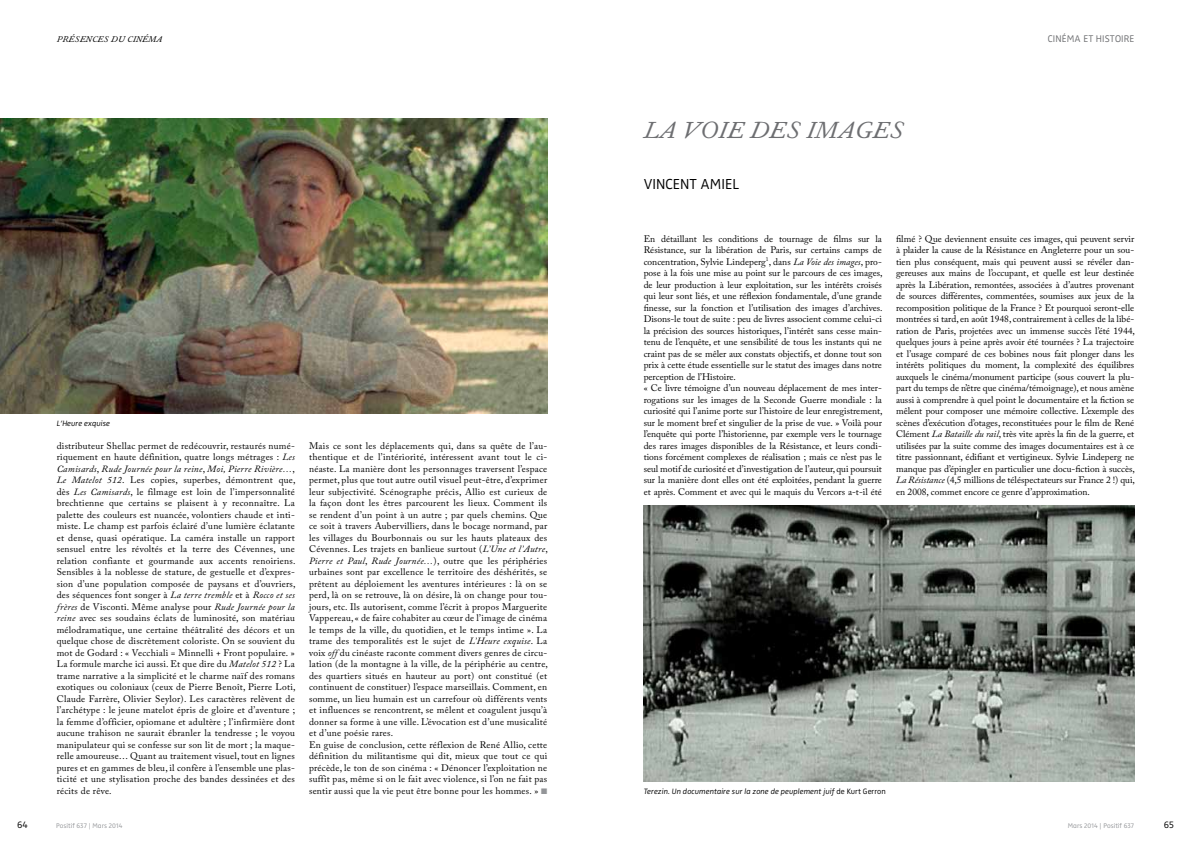
<style>
.page{position:relative;width:1191px;height:842px;background:#fff}
.page>*{position:absolute;margin:0;border:0;box-sizing:border-box;transform-origin:0 0}
.t1{font:italic 28px "Fournier MT Std";color:#6d6e71}
.t2{font:15px "Zwo Alt LF w 3";color:#000}
.t3{font:italic 10px "Fournier MT Std";color:#000}
.t4{font:10px "Zwo Alt LF w 3";color:#6d6e71}
.t5{font:10px "Zwo Alt LF w 3";color:#000}
.t6{font:9.5px/11.5px "Adobe Caslon Pro";letter-spacing:.025em;color:#000;text-align:justify}
.t7{font:9.5px/11.5px "Adobe Caslon Pro";color:#000}
.t8{font:8px "Zwo Alt LF w 3 Italic";color:#000}
.t9{font:7px "Zwo Alt LF w 3";color:#939598}
.s1{font-style:italic}
.s2{color:#939598}
.s3{font-family:"Zwo Alt LF w 3"}
</style>
<div class="page">
<img style="left:643px;top:506px;width:491px;height:276px">
<img style="left:0;top:119px;width:547px;height:295px">
<p class="t3" style="left:57px;top:33px;width:94px">PRÉSENCES D U CINÉMA</p>
<p class="t4" style="left:1048px;top:33px;width:12px">Cinéma</p>
<p class="t4" style="left:1083px;top:33px;width:19px">et histoire</p>
<h1 class="t1" style="left:643px;top:112px;width:261px">LA VOIE DES IMA GES</h1>
<p class="t8" style="left:57px;top:418px;width:55px">L’Heure exquise</p>
<p class="t6" style="left:57px;top:439px;width:240px">distributeur Shellac permet de redécouvrir, restaurés numé&shy;riquement en haute définition, quatre longs métrages : <span class="s1">Les Camisards</span>, <span class="s1">Rude Journée pour la reine</span>, <span class="s1">Moi, Pierre Rivière…</span>, <span class="s1">Le Matelot 512</span>. Les copies, superbes, démontrent que, dès <span class="s1">Les Camisards</span>, le filmage est loin de l’impersonnalité brechtienne que certains se plaisent à y reconnaître. La palette des couleurs est nuancée, volontiers chaude et inti&shy;miste. Le champ est parfois éclairé d’une lumière éclatante et dense, quasi opératique. La caméra installe un rapport sensuel entre les révoltés et la terre des Cévennes, une relation confiante et gourmande aux accents renoiriens.<br>Sensibles à la noblesse de stature, de gestuelle et d’expres&shy;sion d’une population composée de paysans et d’ouvriers, des séquences font songer à <span class="s1">La terre tremble</span> et à <span class="s1">Rocco et ses frères</span> de Visconti. Même analyse pour <span class="s1">Rude Journée pour la reine</span> avec ses soudains éclats de luminosité, son matériau mélodramatique, une certaine théâtralité des décors et un quelque chose de discrètement coloriste. On se souvient du mot de Godard : « Vecchiali = Minnelli + Front populaire. » La formule marche ici aussi. Et que dire du <span class="s1">Matelot 512</span> ? La trame narrative a la simplicité et le charme naïf des romans exotiques ou coloniaux (ceux de Pierre Benoît, Pierre Loti, Claude Farrère, Olivier Seylor). Les caractères relèvent de l’archétype : le jeune matelot épris de gloire et d’aventure ; la femme d’officier, opiomane et adultère ; l’infirmière dont aucune trahison ne saurait ébranler la tendresse ; le voyou manipulateur qui se confesse sur son lit de mort ; la maque&shy;relle amoureuse… Quant au traitement visuel, tout en lignes pures et en gammes de bleu, il confère à l’ensemble une plas&shy;ticité et une stylisation proche des bandes dessinées et des récits de rêve.</p>
<p class="t6" style="left:309px;top:440px;width:240px;text-align:left">Mais ce sont les déplacements qui, dans sa quête de l’au&shy;thentique et de l’intériorité, intéressent avant tout le ci&shy;néaste. La manière dont les personnages traversent l’espace permet, plus que tout autre outil visuel peut-être, d’exprimer leur subjectivité. Scénographe précis, Allio est curieux de la façon dont les êtres parcourent les lieux. Comment ils se rendent d’un point à un autre ; par quels chemins. Que ce soit à travers Aubervilliers, dans le bocage normand, par les villages du Bourbonnais ou sur les hauts plateaux des Cévennes. Les trajets en banlieue surtout (<span class="s1">L’Une et l’Autre</span>, <span class="s1">Pierre et Paul</span>, <span class="s1">Rude Journée…</span>), outre que les périphéries urbaines sont par excellence le territoire des déshérités, se prêtent au déploiement les aventures intérieures : là on se perd, là on se retrouve, là on désire, là on change pour tou&shy;jours, etc. Ils autorisent, comme l’écrit à propos Marguerite Vappereau, « de faire cohabiter au cœur de l’image de cinéma le temps de la ville, du quotidien, et le temps intime ». La trame des temporalités est le sujet de <span class="s1">L’Heure exquise</span>. La voix <span class="s1">off</span> du cinéaste raconte comment divers genres de circu&shy;lation (de la montagne à la ville, de la périphérie au centre, des quartiers situés en hauteur au port) ont constitué (et continuent de constituer) l’espace marseillais. Comment, en somme, un lieu humain est un carrefour où différents vents et influences se rencontrent, se mêlent et coagulent jusqu’à donner sa forme à une ville. L’évocation est d’une musicalité et d’une poésie rares.<br>En guise de conclusion, cette réflexion de René Allio, cette définition du militantisme qui dit, mieux que tout ce qui précède, le ton de son cinéma : « Dénoncer l’exploitation ne suffit pas, même si on le fait avec violence, si l’on ne fait pas sentir aussi que la vie peut être bonne pour les hommes. » <span class="s2">■</span></p>
<h2 class="t2" style="left:643px;top:175px;width:17px">Vincent</h2>
<h2 class="t2" style="left:700px;top:175px;width:18px">Amiel</h2>
<p class="t7" style="left:643px;top:232px;width:240px">En détaillant les conditions de tournage de films sur la Résistance, sur la libération de Paris, sur certains camps de concentration, Sylvie Lindeperg<sup>1</sup>, dans <span class="s1">La Voie des images</span>, pro&shy;pose à la fois une mise au point sur le parcours de ces images, de leur production à leur exploitation, sur les intérêts croisés qui leur sont liés, et une réflexion fondamentale, d’une grande finesse, sur la fonction et l’utilisation des images d’archives.<br>Disons-le tout de suite : peu de livres associent comme celui-ci la précision des sources historiques, l’intérêt sans cesse main&shy;tenu de l’enquête, et une sensibilité de tous les instants qui ne craint pas de se mêler aux constats objectifs, et donne tout son prix à cette étude essentielle sur le statut des images dans notre perception de l’Histoire.<br>« Ce livre témoigne d’un nouveau déplacement de mes inter&shy;rogations sur les images de la Seconde Guerre mondiale : la curiosité qui l’anime porte sur l’histoire de leur enregistrement, sur le moment bref et singulier de la prise de vue. » Voilà pour l’enquête qui porte l’historienne, par exemple vers le tournage des rares images disponibles de la Résistance, et leurs condi&shy;tions forcément complexes de réalisation ; mais ce n’est pas le seul motif de curiosité et d’investigation de l’auteur, qui poursuit sur la manière dont elles ont été exploitées, pendant la guerre et après. Comment et avec qui le maquis du Vercors a-t-il été</p>
<p class="t6" style="left:896px;top:233px;width:240px">filmé ? Que deviennent ensuite ces images, qui peuvent servir à plaider la cause de la Résistance en Angleterre pour un sou&shy;tien plus conséquent, mais qui peuvent aussi se révéler dan&shy;gereuses aux mains de l’occupant, et quelle est leur destinée après la Libération, remontées, associées à d’autres provenant de sources différentes, commentées, soumises aux jeux de la recomposition politique de la France ? Et pourquoi seront-elle montrées si tard, en août 1948, contrairement à celles de la libé&shy;ration de Paris, projetées avec un immense succès l’été 1944, quelques jours à peine après avoir été tournées ? La trajectoire et l’usage comparé de ces bobines nous fait plonger dans les intérêts politiques du moment, la complexité des équilibres auxquels le cinéma/monument participe (sous couvert la plu&shy;part du temps de n’être que cinéma/témoignage), et nous amène aussi à comprendre à quel point le documentaire et la fiction se mêlent pour composer une mémoire collective. L’exemple des scènes d’exécution d’otages, reconstituées pour le film de René Clément <span class="s1">La Bataille du rail</span>, très vite après la fin de la guerre, et utilisées par la suite comme des images documentaires est à ce titre passionnant, édifiant et vertigineux. Sylvie Lindeperg ne manque pas d’épingler en particulier une docu-fiction à succès, <span class="s1">La Résistance</span> (4,5 millions de téléspectateurs sur France 2 !) qui, en 2008, commet encore ce genre d’approximation.</p>
<p class="t8" style="left:643px;top:786px;width:243px">Terezin. Un documentaire sur la zone de peuplement juif <span class="s3">de Kurt Gerron</span></p>
<p class="t5" style="left:17px;top:819px;width:12px">64</p>
<p class="t9" style="left:56px;top:822px;width:68px">Positif 637 | Mars 2014</p>
<p class="t9" style="left:1067px;top:822px;width:68px">Mars 2014 | Positif 637</p>
<p class="t5" style="left:1163px;top:819px;width:12px">65</p>
</div>
